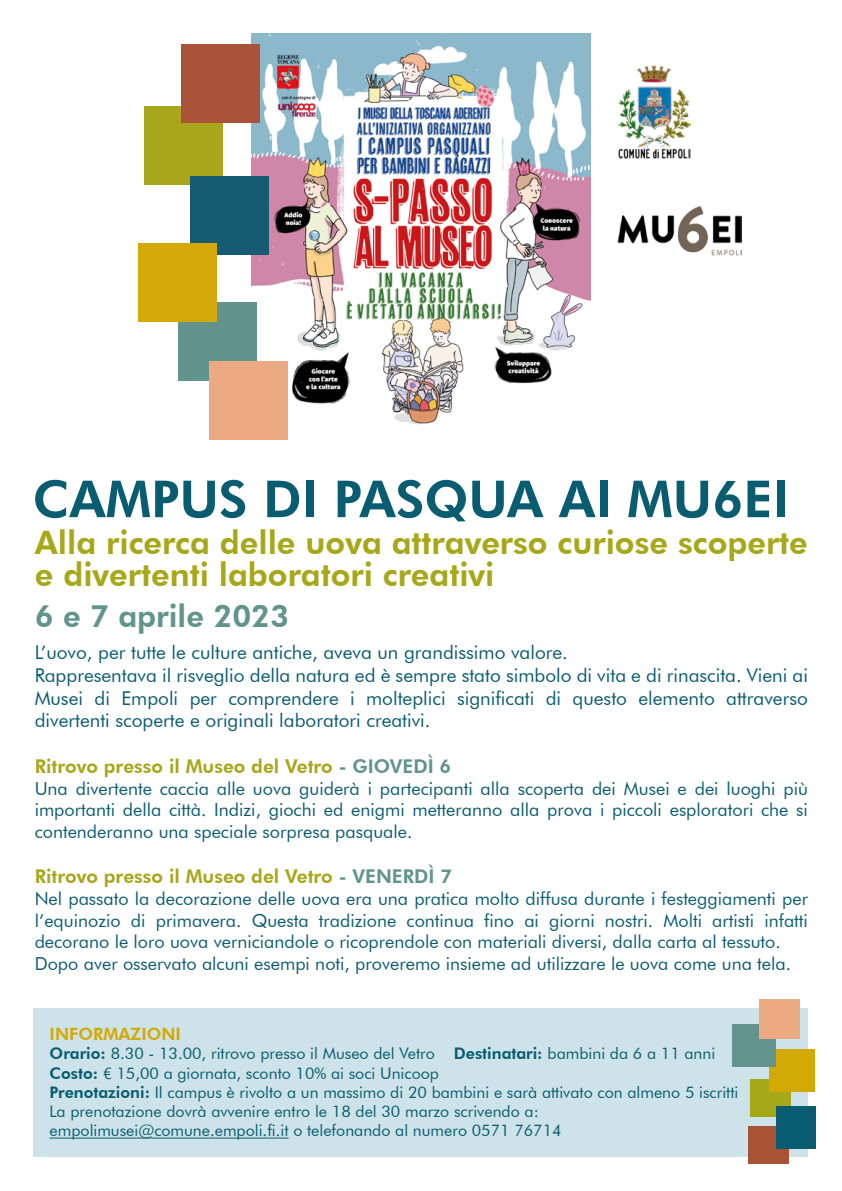
<style>
.page{position:relative;width:842px;height:1191px;background:#fff}
.page>*{position:absolute;margin:0;border:0;box-sizing:border-box;transform-origin:0 0}
.t1{font:800 51px "Futura BT";color:#0a5c70}
.t2{font:800 32.2px/32px "Futura BT";color:#a7a71a}
.t3{font:800 30.8px "Futura BT";color:#61948d}
.t4{font:19px/22.8px "Futura BT";color:#0a5c70}
.t5{font:800 19px "Futura BT";color:#a8a61a}
.t6{font:18px/21.6px "Futura BT";color:#0a5c70;text-align:justify}
.t7{font:800 17px "Futura BT";color:#d3a905}
.t8{font:16px/19.2px "Futura BT";color:#0a5c70}
.s1{color:#61948d}
.s2{font-weight:800}
.s3{font-family:"Gadugi"}
</style>
<div class="page">
<img style="left:251px;top:34px;width:339px;height:395px">
<img style="left:619px;top:66px;width:72px;height:93px">
<img style="left:617px;top:206px;width:124px;height:50px">
<div style="left:34px;top:1008px;width:774px;height:149px;background:#cde3e9"></div>
<div style="left:750px;top:1079px;width:41px;height:37px;background:#a7a71a"></div>
<div style="left:748px;top:1126px;width:41px;height:37px;background:#a85236"></div>
<div style="left:769px;top:1049px;width:45px;height:43px;background:#d3a905"></div>
<div style="left:776px;top:1106px;width:39px;height:43px;background:#0a5c70"></div>
<div style="left:733px;top:1024px;width:43px;height:43px;background:#63948d"></div>
<div style="left:759px;top:999px;width:40px;height:39px;background:#ebaa82"></div>
<hr style="left:50px;top:1137px;width:239px;height:1px;background:#0a5c70">
<div style="left:178px;top:302px;width:78px;height:78px;background:#61948d"></div>
<div style="left:144px;top:106px;width:79px;height:79px;background:#a8a61a"></div>
<div style="left:181px;top:44px;width:79px;height:79px;background:#aa5338"></div>
<div style="left:209px;top:361px;width:78px;height:79px;background:#ebaa81"></div>
<div style="left:190px;top:176px;width:78px;height:79px;background:#165b72"></div>
<div style="left:138px;top:243px;width:78px;height:79px;background:#d5a909"></div>
<h1 class="t1" style="left:33px;top:468px;width:758px">CAMPUS DI PASQUA AI MU6EI</h1>
<h2 class="t2" style="left:35px;top:526px;width:774px">Alla ricerca delle uova attraverso curiose scoperte e divertenti laboratori creativi</h2>
<h3 class="t3" style="left:35px;top:597px;width:256px">6 e 7 aprile 2023</h3>
<p class="t4" style="left:35px;top:640px;width:775px">L’uovo, per tutte le culture antiche, aveva un grandissimo valore.<br>Rappresentava il risveglio della natura ed è sempre stato simbolo di vita e di rinascita. Vieni ai Musei di Empoli per comprendere i molteplici significati di questo elemento attraverso divertenti scoperte e originali laboratori creativi.</p>
<p class="t5" style="left:35px;top:754px;width:418px">Ritrovo presso il Museo del Vetro <span class="s1">- GIOVEDÌ 6</span></p>
<p class="t6" style="left:35px;top:777px;width:775px">Una divertente caccia alle uova guiderà i partecipanti alla scoperta dei Musei e dei luoghi più importanti della città. Indizi, giochi ed enigmi metteranno alla prova i piccoli esploratori che si contenderanno una speciale sorpresa pasquale.</p>
<p class="t5" style="left:35px;top:865px;width:419px">Ritrovo presso il Museo del Vetro <span class="s1">- VENERDÌ 7</span></p>
<p class="t6" style="left:35px;top:887px;width:775px;text-align:left">Nel passato la decorazione delle uova era una pratica molto diffusa durante i festeggiamenti per l’equinozio di primavera. Questa tradizione continua fino ai giorni nostri. Molti artisti infatti decorano le loro uova verniciandole o ricoprendole con materiali diversi, dalla carta al tessuto.<br>Dopo aver osservato alcuni esempi noti, proveremo insieme ad utilizzare le uova come una tela.</p>
<p class="t7" style="left:50px;top:1024px;width:133px">INFORMAZIONI</p>
<p class="t8" style="left:50px;top:1044px;width:690px"><span class="s2">Orario:</span> 8.30 - 13.00, ritrovo presso il Museo del Vetro <span class="s2">Destinatari:</span> bambini da 6 a 11 anni <span class="s2">Costo:</span> <span class="s3">€</span> 15,00 a giornata, sconto 10% ai soci Unicoop<br><span class="s2">Prenotazioni:</span> Il campus è rivolto a un massimo di 20 bambini e sarà attivato con almeno 5 iscritti La prenotazione dovrà avvenire entro le 18 del 30 marzo scrivendo a: empolimusei@comune.empoli.fi.it o telefonando al numero 0571 76714</p>
</div>
